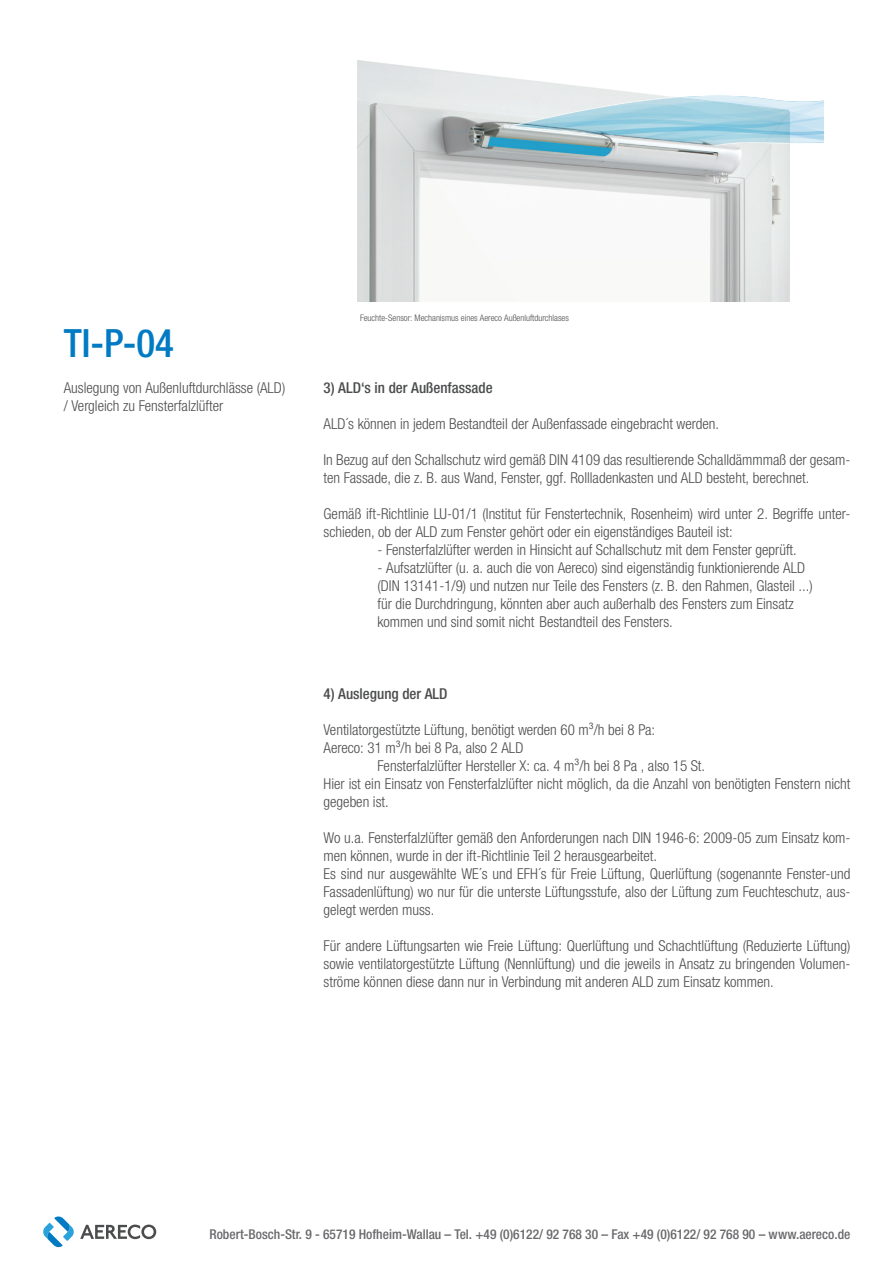
<style>
.page{position:relative;width:893px;height:1263px;background:#fff}
.page>*{position:absolute;margin:0;border:0;box-sizing:border-box;transform-origin:0 0}
.t1{font:500 condensed 39px "Helvetica Neue LTW1 G";color:#007bc3}
.t2{font:300 condensed 15px/18px "Helvetica Neue LTW1 G";color:#4b4c4d}
.t3{font:500 condensed 15px "Helvetica Neue LTW1 G";color:#4b4c4d}
.t4{font:500 condensed 13.5px "Helvetica Neue LTW1 G";color:#69696c}
.t5{font:300 condensed 9px "Helvetica Neue LTW1 G";color:#4b4c4d}
</style>
<div class="page">
<svg style="left:80px;top:1224px;width:76px;height:15px"></svg>
<svg style="left:43px;top:1216px;width:31px;height:32px"></svg>
<img style="left:358px;top:60px;width:465px;height:241px">
<p class="t5" style="left:360px;top:313px;width:210px">Feuchte-Sensor: Mechanismus eines Aereco Außenluftdurchlases</p>
<h1 class="t1" style="left:64px;top:320px;width:112px">TI-P-04</h1>
<p class="t2" style="left:64px;top:379px;width:223px">Auslegung von Außenluftdurchlässe (ALD) / Vergleich zu Fensterfalzlüfter</p>
<p class="t3" style="left:324px;top:379px;width:171px">3) ALD‘s in der Außenfassade</p>
<p class="t2" style="left:324px;top:415px;width:397px">ALD´s können in jedem Bestandteil der Außenfassade eingebracht werden.</p>
<p class="t2" style="left:324px;top:451px;width:528px">In Bezug auf den Schallschutz wird gemäß DIN 4109 das resultierende Schalldämmmaß der gesam&shy;ten Fassade, die z. B. aus Wand, Fenster, ggf. Rollladenkasten und ALD besteht, berechnet.</p>
<p class="t2" style="left:324px;top:505px;width:528px">Gemäß ift-Richtlinie LU-01/1 (Institut für Fenstertechnik, Rosenheim) wird unter 2. Begriffe unter&shy;schieden, ob der ALD zum Fenster gehört oder ein eigenständiges Bauteil ist:</p>
<p class="t2" style="left:378px;top:541px;width:421px">- Fensterfalzlüfter werden in Hinsicht auf Schallschutz mit dem Fenster geprüft.</p>
<p class="t2" style="left:378px;top:559px;width:437px">- Aufsatzlüfter (u. a. auch die von Aereco) sind eigenständig funktionierende ALD (DIN 13141-1/9) und nutzen nur Teile des Fensters (z. B. den Rahmen, Glasteil ...) für die Durchdringung, könnten aber auch außerhalb des Fensters zum Einsatz kommen und sind somit nicht Bestandteil des Fensters.</p>
<p class="t3" style="left:324px;top:685px;width:126px">4) Auslegung der ALD</p>
<p class="t2" style="left:324px;top:721px;width:333px">Ventilatorgestützte Lüftung, benötigt werden 60 m³/h bei 8 Pa:<br>Aereco: 31 m³/h bei 8 Pa, also 2 ALD</p>
<p class="t2" style="left:324px;top:757px;width:528px;text-indent:54px">Fensterfalzlüfter Hersteller X: ca. 4 m³/h bei 8 Pa , also 15 St.<br>Hier ist ein Einsatz von Fensterfalzlüfter nicht möglich, da die Anzahl von benötigten Fenstern nicht gegeben ist.</p>
<p class="t2" style="left:324px;top:829px;width:528px">Wo u.a. Fensterfalzlüfter gemäß den Anforderungen nach DIN 1946-6: 2009-05 zum Einsatz kom&shy;men können, wurde in der ift-Richtlinie Teil 2 herausgearbeitet.<br>Es sind nur ausgewählte WE´s und EFH´s für Freie Lüftung, Querlüftung (sogenannte Fenster-und Fassadenlüftung) wo nur für die unterste Lüftungsstufe, also der Lüftung zum Feuchteschutz, aus&shy;gelegt werden muss.</p>
<p class="t2" style="left:324px;top:937px;width:528px;text-align:justify">Für andere Lüftungsarten wie Freie Lüftung: Querlüftung und Schachtlüftung (Reduzierte Lüftung) sowie ventilatorgestützte Lüftung (Nennlüftung) und die jeweils in Ansatz zu bringenden Volumen&shy;ströme können diese dann nur in Verbindung mit anderen ALD zum Einsatz kommen.</p>
<p class="t4" style="left:209px;top:1226px;width:642px">Robert-Bosch-Str. 9 - 65719 Hofheim-Wallau – Tel. +49 (0)6122/ 92 768 30 – Fax +49 (0)6122/ 92 768 90 – www.aereco.de</p>
</div>
